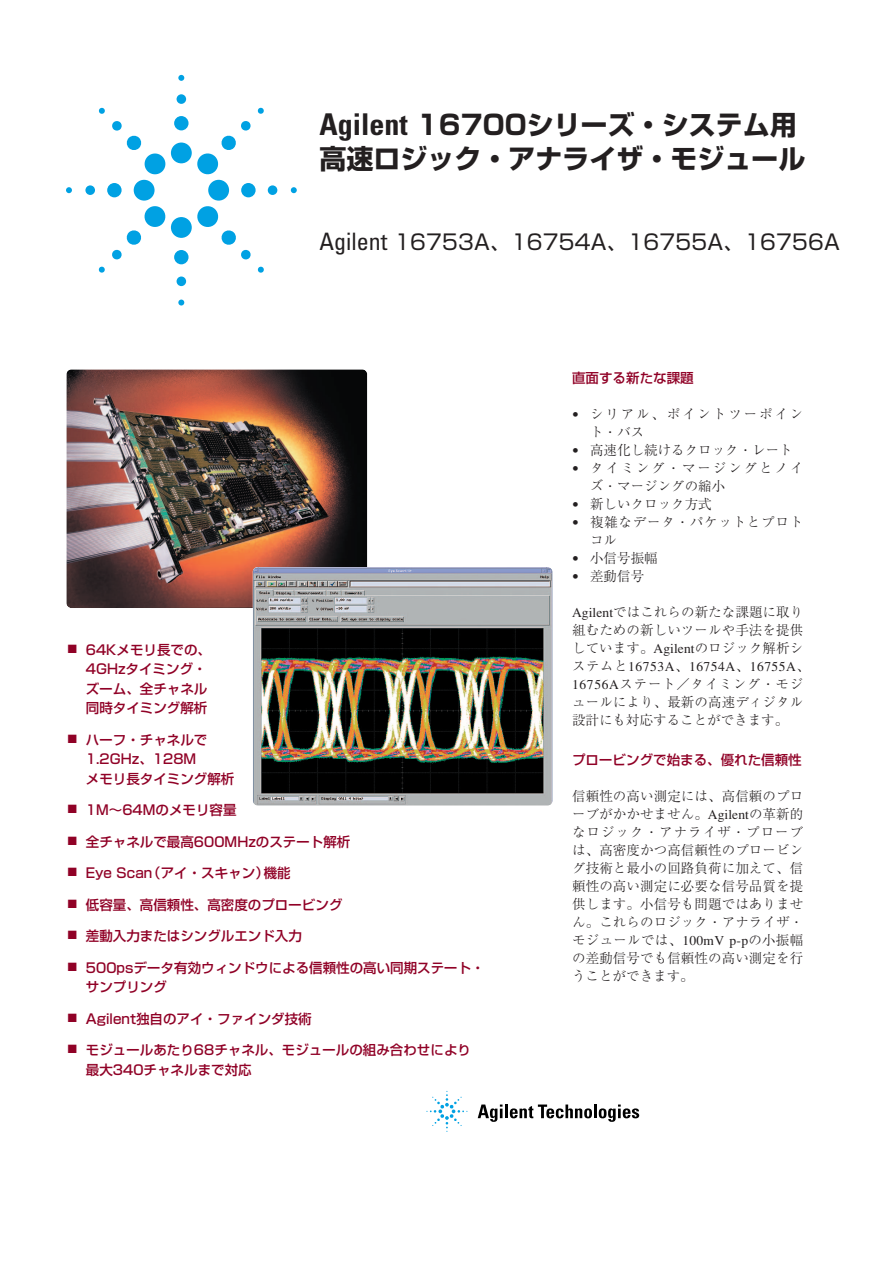
<style>
.page{position:relative;width:893px;height:1263px;background:#fff}
.page>*{position:absolute;margin:0;border:0;box-sizing:border-box;transform-origin:0 0}
.t1{font:700 27px/34.5px "Shin Go";color:#231f20}
.t2{font:21px "Shin Go";color:#231f20}
.t3{font:300 13.5px/18px "Ryumin";letter-spacing:.005em;color:#231f20}
.t4{font:500 13.5px/19.5px "Shin Go";color:#900126}
.t5{font:300 13.5px/18px "Ryumin";letter-spacing:.135em;color:#231f20}
.t6{font:300 13.5px/18px "Ryumin";letter-spacing:.055em;color:#231f20}
.s1{font-family:"Univers";font-stretch:condensed;font-size:30px}
.s2{font-family:"Univers";font-stretch:condensed;font-size:24px}
.s3{font-family:"Century"}
</style>
<div class="page">
<div style="left:171px;top:143px;width:21px;height:20px;background:#00a1e3;border-radius:50%"></div>
<div style="left:174px;top:116px;width:14px;height:14px;background:#00a1e3;border-radius:50%"></div>
<div style="left:176px;top:94px;width:10px;height:10px;background:#00a1e3;border-radius:50%"></div>
<svg style="left:178px;top:75px;width:6px;height:6px"></svg>
<div style="left:208px;top:180px;width:21px;height:21px;background:#00a1e3;border-radius:50%"></div>
<div style="left:241px;top:183px;width:14px;height:14px;background:#00a1e3;border-radius:50%"></div>
<div style="left:268px;top:185px;width:9px;height:10px;background:#00a1e3;border-radius:50%"></div>
<svg style="left:291px;top:187px;width:6px;height:6px"></svg>
<div style="left:171px;top:217px;width:21px;height:21px;background:#00a1e3;border-radius:50%"></div>
<div style="left:174px;top:250px;width:14px;height:14px;background:#00a1e3;border-radius:50%"></div>
<div style="left:176px;top:277px;width:10px;height:9px;background:#00a1e3;border-radius:50%"></div>
<svg style="left:178px;top:300px;width:6px;height:6px"></svg>
<div style="left:134px;top:180px;width:20px;height:21px;background:#00a1e3;border-radius:50%"></div>
<div style="left:107px;top:183px;width:15px;height:14px;background:#00a1e3;border-radius:50%"></div>
<div style="left:85px;top:185px;width:10px;height:10px;background:#00a1e3;border-radius:50%"></div>
<svg style="left:66px;top:187px;width:6px;height:6px"></svg>
<svg style="left:197px;top:121px;width:54px;height:54px"></svg>
<svg style="left:257px;top:108px;width:7px;height:6px"></svg>
<svg style="left:197px;top:206px;width:54px;height:54px"></svg>
<svg style="left:257px;top:266px;width:7px;height:7px"></svg>
<svg style="left:112px;top:206px;width:54px;height:54px"></svg>
<svg style="left:99px;top:266px;width:6px;height:7px"></svg>
<svg style="left:112px;top:121px;width:54px;height:54px"></svg>
<svg style="left:99px;top:108px;width:6px;height:6px"></svg>
<img style="left:66px;top:369px;width:301px;height:239px;border-radius:5px">
<img style="left:253px;top:567px;width:299px;height:239px;border-radius:5px">
<svg style="left:477px;top:1105px;width:162px;height:17px"></svg>
<svg style="left:426px;top:1091px;width:41px;height:41px"></svg>
<h1 class="t1" style="left:319px;top:111px;width:488px"><span class="s1">Agilent</span> 16700シリーズ・システム用高速ロジック・アナライザ・モジュール</h1>
<h2 class="t2" style="left:319px;top:234px;width:522px"><span class="s2">Agilent</span> 16753A、16754A、16755A、16756A</h2>
<p class="t4" style="left:86px;top:641px;width:127px;text-indent:-18px">■ 64Kメモリ長での、<br>4GHzタイミング・ズーム、全チャネル同時タイミング解析</p>
<p class="t4" style="left:86px;top:731px;width:150px;text-indent:-18px">■ ハーフ・チャネルで<br>1.2GHz、128M<br>メモリ長タイミング解析</p>
<p class="t4" style="left:68px;top:802px;width:170px">■ 1M～64Mのメモリ容量</p>
<p class="t4" style="left:68px;top:833px;width:284px">■ 全チャネルで最高600MHzのステート解析</p>
<p class="t4" style="left:68px;top:865px;width:224px">■ Eye Scan（アイ・スキャン）機能</p>
<p class="t4" style="left:68px;top:896px;width:276px">■ 低容量、高信頼性、高密度のプロービング</p>
<p class="t4" style="left:68px;top:928px;width:235px">■ 差動入力またはシングルエンド入力</p>
<p class="t4" style="left:86px;top:959px;width:400px;text-indent:-18px">■ 500psデータ有効ウィンドウによる信頼性の高い同期ステート・サンプリング</p>
<p class="t4" style="left:68px;top:1010px;width:245px">■ Agilent独自のアイ・ファインダ技術</p>
<p class="t4" style="left:86px;top:1042px;width:386px;text-indent:-18px">■ モジュールあたり68チャネル、モジュールの組み合わせにより最大340チャネルまで対応</p>
<p class="t4" style="left:572px;top:369px;width:123px">直面する新たな課題</p>
<p class="t5" style="left:590px;top:406px;width:214px;text-indent:-18px"><span class="s3">•</span> シリアル、ポイントツーポイント・バス</p>
<p class="t3" style="left:572px;top:442px;width:222px"><span class="s3">•</span> 高速化し続けるクロック・レート</p>
<p class="t5" style="left:590px;top:460px;width:214px;text-indent:-18px"><span class="s3">•</span> タイミング・マージングとノイズ・マージングの縮小</p>
<p class="t3" style="left:572px;top:496px;width:141px"><span class="s3">•</span> 新しいクロック方式</p>
<p class="t6" style="left:590px;top:514px;width:215px;text-indent:-18px"><span class="s3">•</span> 複雑なデータ・パケットとプロトコル</p>
<p class="t3" style="left:572px;top:550px;width:87px"><span class="s3">•</span> 小信号振幅</p>
<p class="t3" style="left:572px;top:568px;width:73px"><span class="s3">•</span> 差動信号</p>
<p class="t3" style="left:572px;top:604px;width:239px">Agilentではこれらの新たな課題に取り組むための新しいツールや手法を提供しています。Agilentのロジック解析システムと16753A、16754A、16755A、<br>16756Aステート／タイミング・モジュールにより、最新の高速ディジタル設計にも対応することができます。</p>
<p class="t4" style="left:572px;top:752px;width:231px">プロービングで始まる、優れた信頼性</p>
<p class="t3" style="left:572px;top:789px;width:233px;text-align:justify">信頼性の高い測定には、高信頼のプローブがかかせません。Agilentの革新的なロジック・アナライザ・プローブは、高密度かつ高信頼性のプロービング技術と最小の回路負荷に加えて、信頼性の高い測定に必要な信号品質を提供します。小信号も問題ではありません。これらのロジック・アナライザ・モジュールでは、100mV p-pの小振幅の差動信号でも信頼性の高い測定を行うことができます。</p>
</div>
